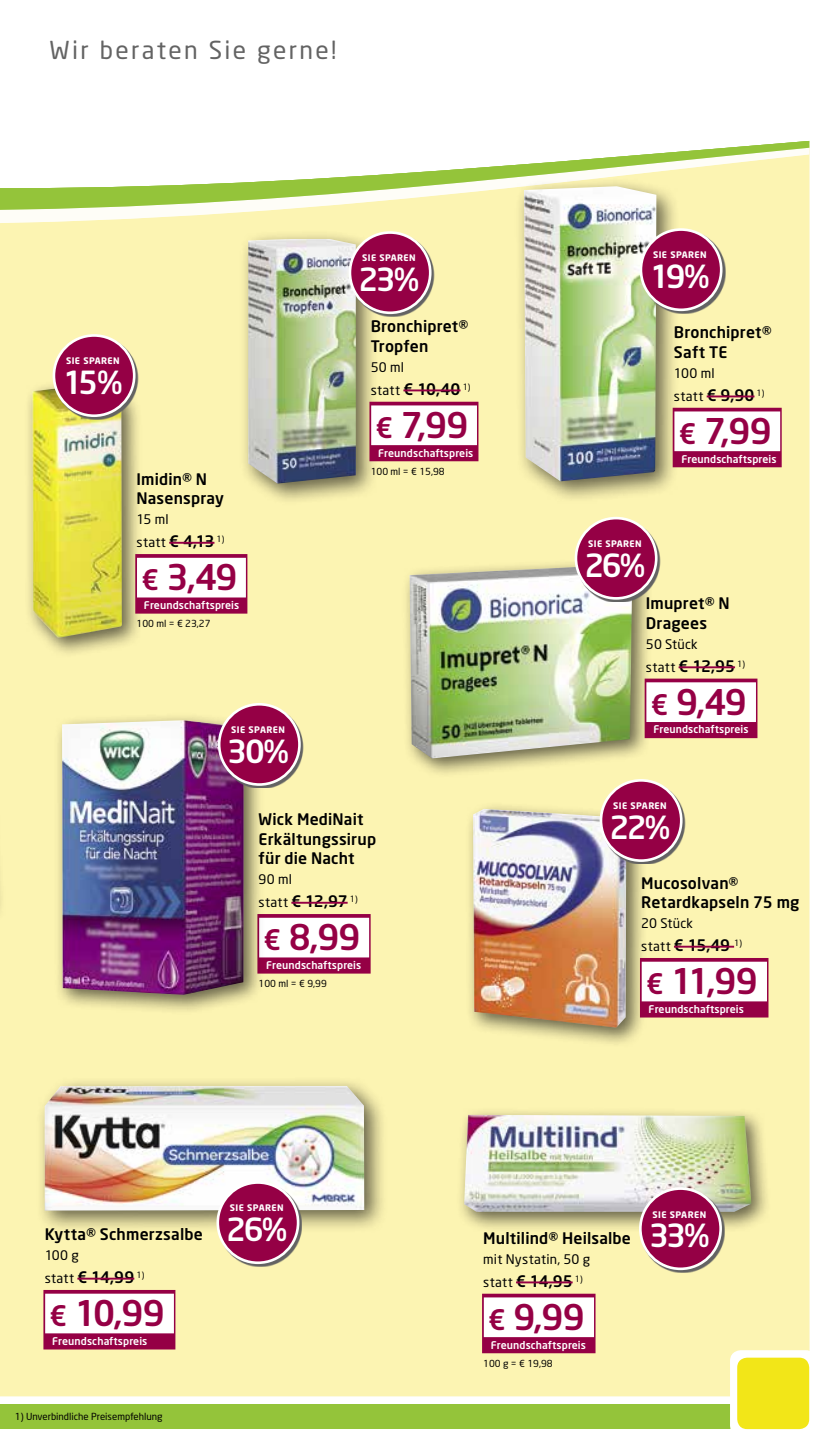
<style>
.page{position:relative;width:839px;height:1444px;background:#fff}
.page>*{position:absolute;margin:0;border:0;box-sizing:border-box;transform-origin:0 0}
.t1{font:500 35px "Neo Sans";letter-spacing:-.025em;color:#950045}
.t2{font:500 31.5px "Neo Sans";letter-spacing:-.08em;color:#fff}
.t3{font:24.5px "Neo Sans";letter-spacing:.095em;color:#636363}
.t4{font:500 15.75px/19.2px "Neo Sans";letter-spacing:.01em;color:#000}
.t5{font:13.12px/22.8px "Neo Sans";letter-spacing:.015em;color:#000}
.t6{font:500 10.5px "Neo Sans";letter-spacing:.01em;color:#fff}
.t7{font:9.62px "Neo Sans";color:#000}
.t8{font:700 8.92px "Neo Sans";letter-spacing:.05em;color:#fff}
.s1{font-weight:500;font-size:15.75px}
.s2{font-size:28px}
.s3{font-weight:400;font-size:13.12px}
</style>
<div class="page">
<div style="left:0;top:229px;width:809px;height:1167px;background:#fcf4b2"></div>
<hr style="left:0;top:226px;width:809px;height:3px;background:#fcf4b2">
<svg style="left:0;top:141px;width:809px;height:85px"></svg>
<div style="left:0;top:1404px;width:769px;height:25px;background:#94c43a"></div>
<div style="left:729px;top:1350px;width:87px;height:86px;background:#fff;border-radius:11px"></div>
<div style="left:737px;top:1357px;width:72px;height:72px;background:#f2e618;border-radius:10px"></div>
<div style="left:514px;top:177px;width:166px;height:327px;background:#000;opacity:.6"></div>
<img style="left:524px;top:186px;width:132px;height:295px">
<div style="left:672px;top:408px;width:109px;height:59px;background:#950045"></div>
<div style="left:674px;top:411px;width:106px;height:40px;background:#fff"></div>
<hr style="left:706px;top:395px;width:48px;height:2px;background:#950045">
<svg style="left:642px;top:231px;width:83px;height:83px;background:#cccda7"></svg>
<div style="left:640px;top:230px;width:81px;height:80px;background:#950045;border-radius:50%"></div>
<div style="left:639px;top:228px;width:83px;height:83px;border:3px solid #fff;border-radius:50%"></div>
<div style="left:239px;top:229px;width:140px;height:276px;background:#000;opacity:.6"></div>
<img style="left:248px;top:239px;width:108px;height:244px">
<div style="left:369px;top:402px;width:109px;height:59px;background:#950045"></div>
<div style="left:371px;top:405px;width:106px;height:40px;background:#fff"></div>
<hr style="left:403px;top:389px;width:57px;height:2px;background:#950045">
<svg style="left:351px;top:234px;width:83px;height:83px;background:#d4d0a8"></svg>
<div style="left:350px;top:232px;width:80px;height:81px;background:#950045;border-radius:50%"></div>
<div style="left:348px;top:231px;width:83px;height:83px;border:3px solid #fff;border-radius:50%"></div>
<hr style="left:0;top:1291px;width:1px;height:59px;background:#950045">
<div style="left:24px;top:375px;width:119px;height:283px;background:#000;opacity:.6"></div>
<img style="left:32px;top:383px;width:90px;height:254px">
<div style="left:135px;top:554px;width:112px;height:59px;background:#950045"></div>
<div style="left:137px;top:558px;width:109px;height:39px;background:#fff"></div>
<hr style="left:169px;top:542px;width:45px;height:2px;background:#950045">
<svg style="left:55px;top:336px;width:83px;height:83px;background:#d2cd90"></svg>
<div style="left:54px;top:335px;width:80px;height:81px;background:#950045;border-radius:50%"></div>
<div style="left:53px;top:334px;width:82px;height:83px;border:3px solid #fff;border-radius:50%"></div>
<div style="left:456px;top:1106px;width:315px;height:126px;background:#000;opacity:.6"></div>
<img style="left:464px;top:1114px;width:287px;height:97px">
<div style="left:482px;top:1293px;width:113px;height:60px;background:#950045"></div>
<div style="left:483px;top:1297px;width:111px;height:40px;background:#fff"></div>
<hr style="left:516px;top:1281px;width:56px;height:2px;background:#950045">
<svg style="left:641px;top:1189px;width:83px;height:83px;background:#d2d0b3"></svg>
<div style="left:640px;top:1188px;width:80px;height:80px;background:#950045;border-radius:50%"></div>
<div style="left:639px;top:1187px;width:82px;height:83px;border:3px solid #fff;border-radius:50%"></div>
<div style="left:257px;top:914px;width:113px;height:59px;background:#950045"></div>
<div style="left:259px;top:917px;width:110px;height:40px;background:#fff"></div>
<hr style="left:291px;top:902px;width:56px;height:1px;background:#950045">
<div style="left:54px;top:712px;width:210px;height:303px;background:#000;opacity:.6"></div>
<img style="left:62px;top:720px;width:182px;height:275px">
<svg style="left:220px;top:705px;width:83px;height:83px;background:#c8b59f"></svg>
<div style="left:219px;top:704px;width:80px;height:80px;background:#950045;border-radius:50%"></div>
<div style="left:218px;top:703px;width:83px;height:83px;border:3px solid #fff;border-radius:50%"></div>
<div style="left:401px;top:557px;width:252px;height:222px;background:#000;opacity:.6"></div>
<img style="left:409px;top:565px;width:223px;height:193px">
<div style="left:644px;top:678px;width:113px;height:60px;background:#950045"></div>
<div style="left:646px;top:682px;width:109px;height:40px;background:#fff"></div>
<hr style="left:678px;top:666px;width:56px;height:2px;background:#950045">
<svg style="left:577px;top:519px;width:83px;height:83px"></svg>
<div style="left:576px;top:518px;width:80px;height:80px;background:#950045;border-radius:50%"></div>
<div style="left:574px;top:517px;width:83px;height:82px;border:3px solid #fff;border-radius:50%"></div>
<div style="left:465px;top:801px;width:182px;height:247px;background:#000;opacity:.6"></div>
<img style="left:473px;top:809px;width:153px;height:218px">
<div style="left:639px;top:958px;width:129px;height:59px;background:#950045"></div>
<div style="left:641px;top:961px;width:125px;height:40px;background:#fff"></div>
<hr style="left:673px;top:945px;width:61px;height:2px;background:#950045">
<svg style="left:602px;top:781px;width:83px;height:83px;fill:#fcf4b2"></svg>
<div style="left:601px;top:780px;width:80px;height:80px;background:#950045;border-radius:50%"></div>
<div style="left:599px;top:779px;width:83px;height:83px;border:3px solid #fff;border-radius:50%"></div>
<div style="left:0;top:794px;width:6px;height:133px;background:#fcf4b2"></div>
<div style="left:35px;top:1076px;width:353px;height:158px;background:#000;opacity:.6"></div>
<img style="left:45px;top:1086px;width:319px;height:124px">
<div style="left:43px;top:1290px;width:132px;height:59px;background:#950045"></div>
<div style="left:45px;top:1293px;width:129px;height:40px;background:#fff"></div>
<hr style="left:77px;top:1277px;width:57px;height:2px;background:#950045">
<svg style="left:219px;top:1183px;width:83px;height:83px"></svg>
<div style="left:218px;top:1182px;width:80px;height:80px;background:#950045;border-radius:50%"></div>
<div style="left:216px;top:1181px;width:83px;height:83px;border:3px solid #fff;border-radius:50%"></div>
<h3 class="t3" style="left:50px;top:35px;width:288px">Wir beraten Sie gerne!</h3>
<p class="t8" style="left:66px;top:355px;width:55px">SIE SPAREN</p>
<h2 class="t2" style="left:63px;top:363px;width:61px">15%</h2>
<p class="t4" style="left:136px;top:469px;width:89px">Imidin® N<br>Nasenspray</p>
<p class="t5" style="left:136px;top:508px;width:89px">15 ml<br>statt <span class="s1">€ 4,13</span> <sup>1)</sup></p>
<h1 class="t1" style="left:141px;top:555px;width:97px"><span class="s2">€</span> 3,49</h1>
<p class="t6" style="left:144px;top:598px;width:97px">Freundschaftspreis</p>
<p class="t7" style="left:136px;top:618px;width:76px">100 ml = € 23,27</p>
<p class="t8" style="left:231px;top:724px;width:55px">SIE SPAREN</p>
<h2 class="t2" style="left:227px;top:731px;width:63px">30%</h2>
<p class="t8" style="left:362px;top:252px;width:55px">SIE SPAREN</p>
<h2 class="t2" style="left:358px;top:260px;width:62px">23%</h2>
<p class="t4" style="left:370px;top:316px;width:99px">Bronchipret®<br>Tropfen</p>
<p class="t5" style="left:370px;top:355px;width:35px">50 ml</p>
<p class="t4" style="left:370px;top:379px;width:101px"><span class="s3">statt</span> € 10,40 <sup>1)</sup></p>
<h1 class="t1" style="left:375px;top:403px;width:94px"><span class="s2">€</span> 7,99</h1>
<p class="t6" style="left:378px;top:446px;width:97px">Freundschaftspreis</p>
<p class="t7" style="left:370px;top:466px;width:76px">100 ml = € 15,98</p>
<p class="t4" style="left:258px;top:809px;width:119px">Wick MediNait<br>Erkältungssirup für die Nacht</p>
<p class="t5" style="left:258px;top:868px;width:35px">90 ml</p>
<p class="t4" style="left:258px;top:891px;width:100px"><span class="s3">statt</span> € 12,97 <sup>1)</sup></p>
<h1 class="t1" style="left:263px;top:915px;width:99px"><span class="s2">€</span> 8,99</h1>
<p class="t6" style="left:266px;top:958px;width:97px">Freundschaftspreis</p>
<p class="t7" style="left:258px;top:978px;width:70px">100 ml = € 9,99</p>
<p class="t8" style="left:653px;top:249px;width:55px">SIE SPAREN</p>
<h2 class="t2" style="left:650px;top:257px;width:61px">19%</h2>
<p class="t8" style="left:588px;top:538px;width:55px">SIE SPAREN</p>
<h2 class="t2" style="left:584px;top:545px;width:63px">26%</h2>
<p class="t4" style="left:673px;top:323px;width:99px">Bronchipret®<br>Saft TE</p>
<p class="t5" style="left:673px;top:362px;width:92px">100 ml<br>statt <span class="s1">€ 9,90</span> <sup>1)</sup></p>
<h1 class="t1" style="left:678px;top:409px;width:94px"><span class="s2">€</span> 7,99</h1>
<p class="t6" style="left:681px;top:452px;width:97px">Freundschaftspreis</p>
<p class="t4" style="left:645px;top:593px;width:85px">Imupret® N<br>Dragees</p>
<p class="t5" style="left:645px;top:632px;width:53px">50 Stück</p>
<p class="t4" style="left:645px;top:656px;width:101px"><span class="s3">statt</span> € 12,95 <sup>1)</sup></p>
<h1 class="t1" style="left:650px;top:679px;width:97px"><span class="s2">€</span> 9,49</h1>
<p class="t6" style="left:653px;top:723px;width:97px">Freundschaftspreis</p>
<p class="t8" style="left:613px;top:800px;width:55px">SIE SPAREN</p>
<h2 class="t2" style="left:609px;top:807px;width:62px">22%</h2>
<p class="t4" style="left:641px;top:873px;width:160px">Mucosolvan®<br>Retardkapseln 75 mg</p>
<p class="t5" style="left:641px;top:912px;width:53px">20 Stück</p>
<p class="t4" style="left:641px;top:935px;width:102px"><span class="s3">statt</span> € 15,49 <sup>1)</sup></p>
<h1 class="t1" style="left:646px;top:959px;width:113px"><span class="s2">€</span> 11,99</h1>
<p class="t6" style="left:648px;top:1002px;width:97px">Freundschaftspreis</p>
<p class="t4" style="left:45px;top:1224px;width:159px">Kytta® Schmerzsalbe</p>
<p class="t5" style="left:45px;top:1243px;width:36px">100 g</p>
<p class="t4" style="left:45px;top:1267px;width:101px"><span class="s3">statt</span> € 14,99 <sup>1)</sup></p>
<h1 class="t1" style="left:50px;top:1291px;width:117px"><span class="s2">€</span> 10,99</h1>
<p class="t6" style="left:52px;top:1334px;width:97px">Freundschaftspreis</p>
<p class="t7" style="left:15px;top:1411px;width:149px">1) Unverbindliche Preisempfehlung</p>
<p class="t8" style="left:230px;top:1202px;width:55px">SIE SPAREN</p>
<h2 class="t2" style="left:226px;top:1209px;width:63px">26%</h2>
<p class="t4" style="left:483px;top:1227px;width:149px">Multilind® Heilsalbe</p>
<p class="t5" style="left:483px;top:1247px;width:108px">mit Nystatin, 50 g</p>
<p class="t4" style="left:483px;top:1271px;width:101px"><span class="s3">statt</span> € 14,95 <sup>1)</sup></p>
<h1 class="t1" style="left:488px;top:1294px;width:98px"><span class="s2">€</span> 9,99</h1>
<p class="t6" style="left:490px;top:1338px;width:97px">Freundschaftspreis</p>
<p class="t7" style="left:483px;top:1357px;width:71px">100 g = € 19,98</p>
<p class="t8" style="left:652px;top:1208px;width:55px">SIE SPAREN</p>
<h2 class="t2" style="left:649px;top:1215px;width:62px">33%</h2>
</div>
